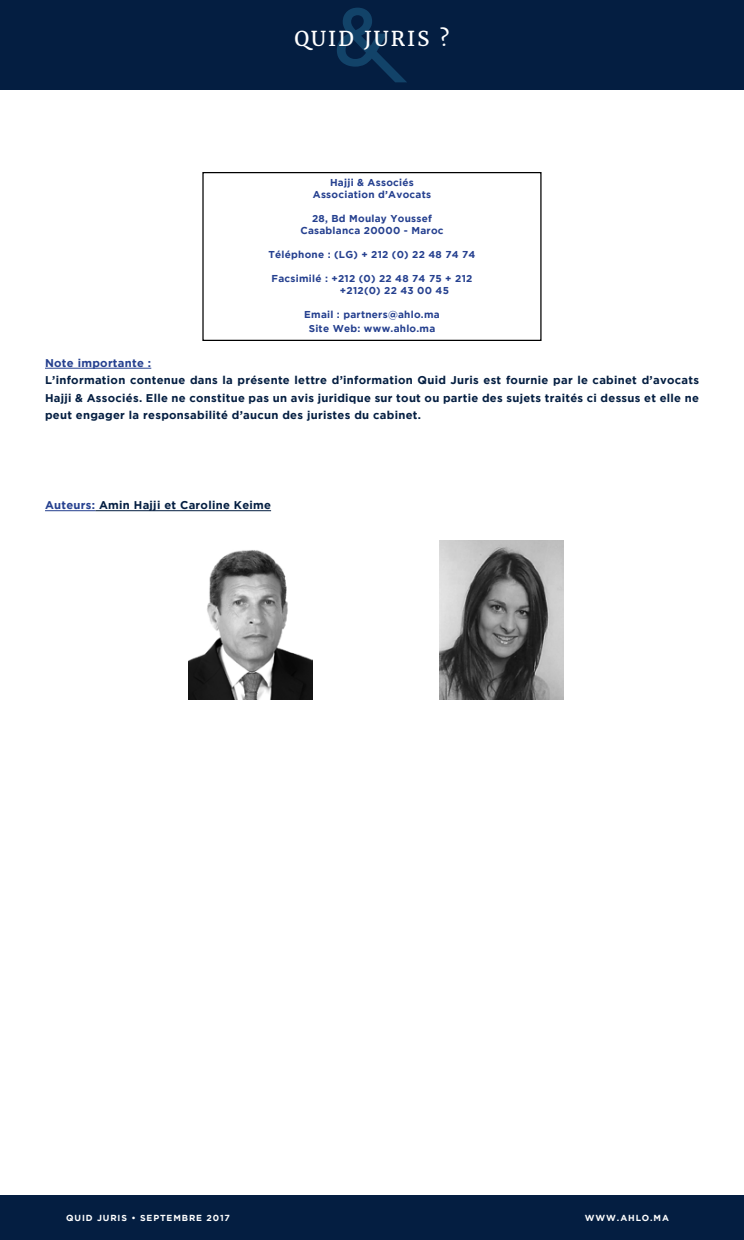
<style>
.page{position:relative;width:744px;height:1240px;background:#fff}
.page>*{position:absolute;margin:0;border:0;box-sizing:border-box;transform-origin:0 0}
.t1{font:20.25px "Merriweather";letter-spacing:.1em;color:#fff}
.t2{font:700 11.25px/17.5px "Gotham";letter-spacing:.025em;color:#041e41;text-align:justify}
.t3{font:700 11.25px "Gotham";letter-spacing:.025em;color:#25408f}
.t4{font:700 10px/12px "Gotham";letter-spacing:.025em;color:#25408f;text-align:center}
.t5{font:700 8.75px "Gotham";letter-spacing:.1em;color:#fff}
.s1{color:#25408f}
</style>
<div class="page">
<div style="left:0;top:1195px;width:744px;height:45px;background:#041e41"></div>
<div style="left:0;top:0;width:744px;height:90px;background:#041e41"></div>
<svg style="left:337px;top:8px;width:70px;height:74px"></svg>
<hr style="left:45px;top:368px;width:106px;height:1px;background:#25408f">
<div style="left:202px;top:172px;width:339px;height:169px;border:1px solid #000"></div>
<hr style="left:45px;top:510px;width:50px;height:1px;background:#25408f">
<hr style="left:95px;top:510px;width:176px;height:1px;background:#041e41">
<img style="left:189px;top:550px;width:124px;height:150px">
<img style="left:439px;top:540px;width:124px;height:160px">
<h1 class="t1" style="left:294px;top:26px;width:156px">QUID JURIS ?</h1>
<p class="t4" style="left:313px;top:176px;width:120px">Hajji &amp; Associés<br>Association d’Avocats</p>
<p class="t4" style="left:300px;top:212px;width:145px">28, Bd Moulay Youssef<br>Casablanca 20000 - Maroc</p>
<p class="t4" style="left:268px;top:248px;width:208px">Téléphone : (LG) + 212 (0) 22 48 74 74</p>
<p class="t4" style="left:340px;top:272px;width:134px;text-align:left;text-indent:-68px">Facsimilé : +212 (0) 22 48 74 75 + 212 +212(0) 22 43 00 45</p>
<p class="t4" style="left:304px;top:308px;width:137px;line-height:13.5px">Email : partners@ahlo.ma<br>Site Web: www.ahlo.ma</p>
<p class="t3" style="left:45px;top:356px;width:108px">Note importante :</p>
<p class="t2" style="left:45px;top:371px;width:655px">L’information contenue dans la présente lettre d’information Quid Juris est fournie par le cabinet d’avocats Hajji &amp; Associés. Elle ne constitue pas un avis juridique sur tout ou partie des sujets traités ci dessus et elle ne peut engager la responsabilité d’aucun des juristes du cabinet.</p>
<p class="t2" style="left:45px;top:496px;width:228px"><span class="s1">Auteurs:</span> Amin Hajji et Caroline Keime</p>
<p class="t5" style="left:66px;top:1213px;width:165px">QUID JURIS • SEPTEMBRE 2017</p>
<p class="t5" style="left:585px;top:1213px;width:86px">WWW.AHLO.MA</p>
</div>
